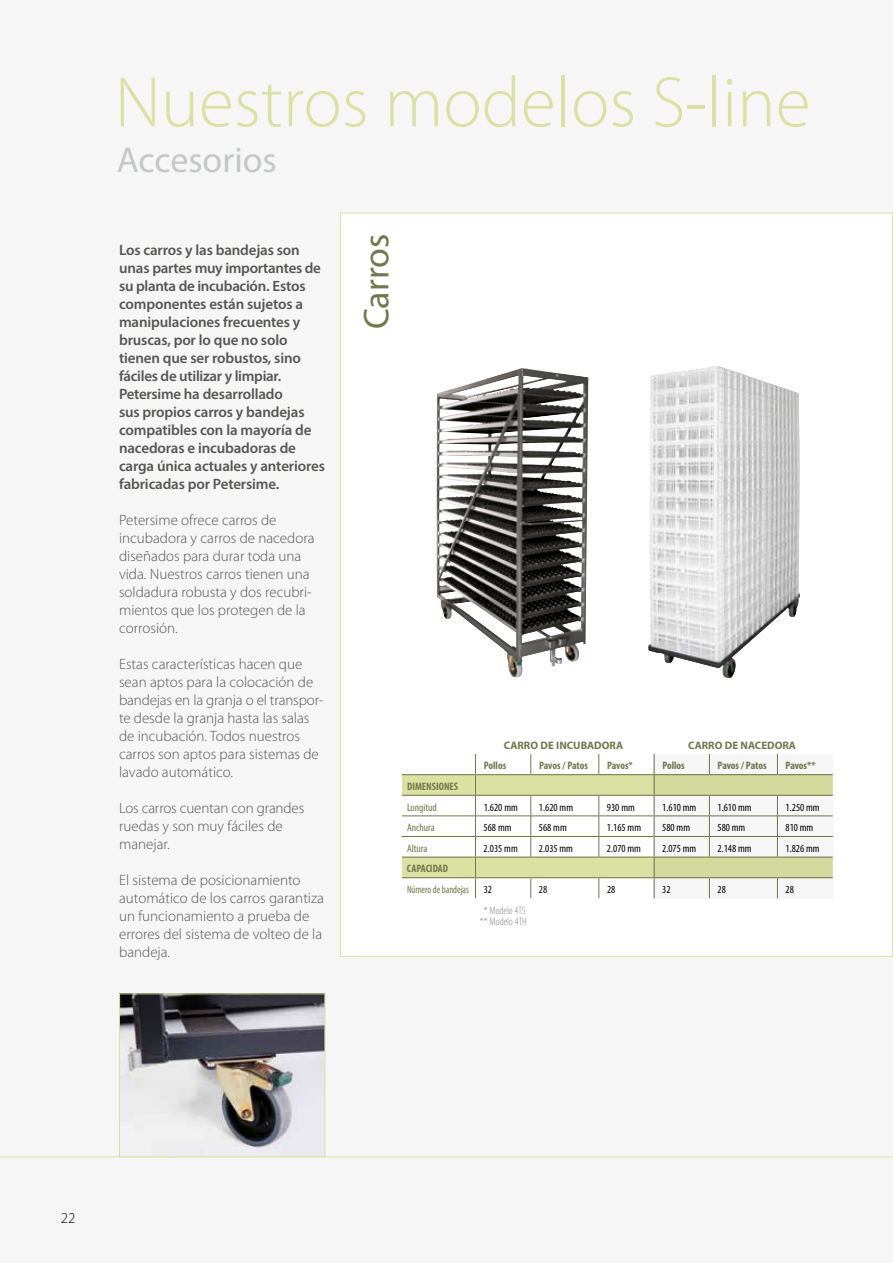
<style>
.page{position:relative;width:893px;height:1263px;background:#f6f6f6}
.page>*{position:absolute;margin:0;border:0;box-sizing:border-box;transform-origin:0 0}
.t1{font:300 72px "Myriad Pro";color:#dbe1a2}
.t2{font:36px "Myriad Pro";color:#c5c6c6}
.t3{font:36px "Myriad Pro";color:#71794d}
.t4{font:300 15px/18px "Myriad Pro";color:#565655}
.t5{font:600 15px/18px "Myriad Pro";letter-spacing:-.01em;color:#565655}
.t6{font:300 15px "Myriad Pro";color:#000}
.t7{font:condensed 10.8px "Myriad Pro";color:#000}
.t8{font:700 condensed 10.8px "Myriad Pro";color:#71794d}
.t9{font:700 10.8px "Myriad Pro";color:#71794d}
.t10{font:condensed 10.8px "Myriad Pro";color:#71794d}
.t11{font:300 condensed 10.8px/11.6px "Myriad Pro";color:#868786;text-align:center}
.t12{font:condensed 10.8px "Myriad Pro";color:#71794d;scale:.9 1}
</style>
<div class="page">
<hr style="left:0;top:1156px;width:893px;height:1px;background:#dbe1a2">
<img style="left:121px;top:995px;width:202px;height:160px">
<div style="left:119px;top:993px;width:206px;height:164px;border:1px solid #dbe1a2"></div>
<div style="left:341px;top:213px;width:552px;height:743px;background:#fff"></div>
<img style="left:648px;top:366px;width:152px;height:312px">
<img style="left:436px;top:368px;width:152px;height:309px">
<svg style="left:402px;top:754px;width:431px;height:144px"></svg>
<h1 class="t1" style="left:115px;top:59px;width:697px">Nuestros modelos S-line</h1>
<h2 class="t2" style="left:117px;top:137px;width:161px">Accesorios</h2>
<p class="t5" style="left:119px;top:240px;width:207px">Los carros y las bandejas son unas partes muy importantes de su planta de incubación. Estos componentes están sujetos a manipulaciones frecuentes y bruscas, por lo que no solo tienen que ser robustos, sino fáciles de utilizar y limpiar.<br>Petersime ha desarrollado<br>sus propios carros y bandejas compatibles con la mayoría de nacedoras e incubadoras de carga única actuales y anteriores fabricadas por Petersime.</p>
<p class="t4" style="left:119px;top:511px;width:197px">Petersime ofrece carros de incubadora y carros de nacedora diseñados para durar toda una vida. Nuestros carros tienen una soldadura robusta y dos recubri&shy;mientos que los protegen de la corrosión.</p>
<p class="t4" style="left:119px;top:655px;width:206px">Estas características hacen que sean aptos para la colocación de bandejas en la granja o el transpor&shy;te desde la granja hasta las salas de incubación. Todos nuestros carros son aptos para sistemas de lavado automático.</p>
<p class="t4" style="left:119px;top:799px;width:187px">Los carros cuentan con grandes ruedas y son muy fáciles de manejar.</p>
<p class="t4" style="left:119px;top:871px;width:206px">El sistema de posicionamiento automático de los carros garantiza un funcionamiento a prueba de errores del sistema de volteo de la bandeja.</p>
<h2 class="t3" style="left:354px;top:329px;width:97px;rotate:-90deg">Carros</h2>
<p class="t9" style="left:504px;top:738px;width:121px">CARRO DE INCUBADORA</p>
<p class="t9" style="left:688px;top:738px;width:109px">CARRO DE NACEDORA</p>
<p class="t8" style="left:484px;top:759px;width:24px">Pollos</p>
<p class="t8" style="left:539px;top:759px;width:51px">Pavos / Patos</p>
<p class="t8" style="left:607px;top:759px;width:27px">Pavos*</p>
<p class="t8" style="left:662px;top:759px;width:24px">Pollos</p>
<p class="t8" style="left:718px;top:759px;width:51px">Pavos / Patos</p>
<p class="t8" style="left:786px;top:759px;width:31px">Pavos**</p>
<p class="t8" style="left:407px;top:780px;width:53px">DIMENSIONES</p>
<p class="t10" style="left:407px;top:800px;width:31px">Longitud</p>
<p class="t7" style="left:484px;top:800px;width:36px">1.620 mm</p>
<p class="t7" style="left:539px;top:800px;width:36px">1.620 mm</p>
<p class="t7" style="left:607px;top:800px;width:29px">930 mm</p>
<p class="t7" style="left:662px;top:800px;width:36px">1.610 mm</p>
<p class="t7" style="left:717px;top:800px;width:36px">1.610 mm</p>
<p class="t7" style="left:785px;top:800px;width:36px">1.250 mm</p>
<p class="t10" style="left:407px;top:821px;width:29px">Anchura</p>
<p class="t7" style="left:484px;top:821px;width:29px">568 mm</p>
<p class="t7" style="left:539px;top:821px;width:29px">568 mm</p>
<p class="t7" style="left:607px;top:821px;width:36px">1.165 mm</p>
<p class="t7" style="left:662px;top:821px;width:29px">580 mm</p>
<p class="t7" style="left:717px;top:821px;width:29px">580 mm</p>
<p class="t7" style="left:785px;top:821px;width:29px">810 mm</p>
<p class="t10" style="left:407px;top:842px;width:22px">Altura</p>
<p class="t7" style="left:484px;top:842px;width:36px">2.035 mm</p>
<p class="t7" style="left:539px;top:842px;width:36px">2.035 mm</p>
<p class="t7" style="left:607px;top:842px;width:36px">2.070 mm</p>
<p class="t7" style="left:662px;top:842px;width:36px">2.075 mm</p>
<p class="t7" style="left:717px;top:842px;width:36px">2.148 mm</p>
<p class="t7" style="left:785px;top:842px;width:36px">1.826 mm</p>
<p class="t8" style="left:407px;top:862px;width:43px">CAPACIDAD</p>
<p class="t12" style="left:407px;top:883px;width:70px">Número de bandejas</p>
<p class="t7" style="left:484px;top:883px;width:10px">32</p>
<p class="t7" style="left:539px;top:883px;width:10px">28</p>
<p class="t7" style="left:607px;top:883px;width:10px">28</p>
<p class="t7" style="left:662px;top:883px;width:10px">32</p>
<p class="t7" style="left:717px;top:883px;width:10px">28</p>
<p class="t7" style="left:786px;top:883px;width:10px">28</p>
<p class="t11" style="left:480px;top:904px;width:49px">* Modelo 4TS ** Modelo 4TH</p>
<p class="t6" style="left:61px;top:1209px;width:16px">22</p>
</div>
